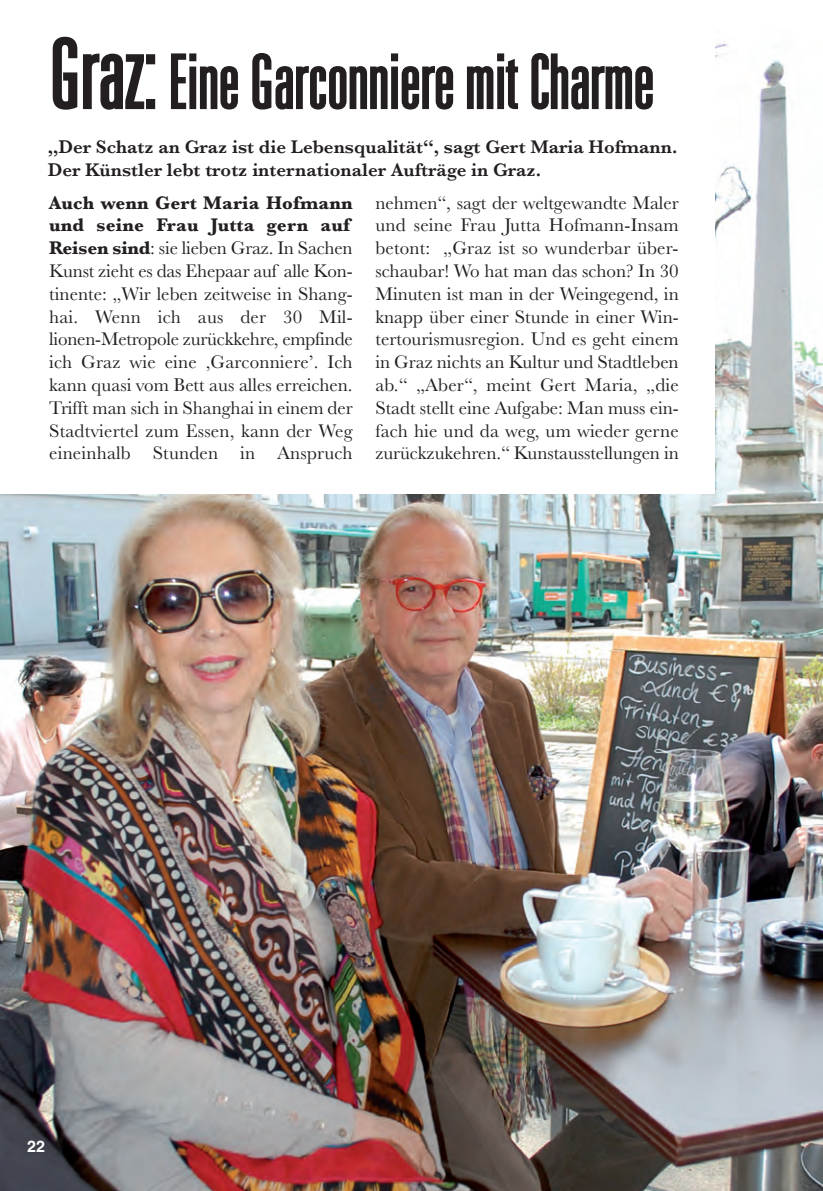
<style>
.page{position:relative;width:823px;height:1191px;background:#fff}
.page>*{position:absolute;margin:0;border:0;box-sizing:border-box;transform-origin:0 0}
.t1{font:300 ultra-condensed 74px "Univers";color:#231f20}
.t2{font:19px/22.8px "Baskerville";color:#231f20}
.t3{font:600 19px/22.8px "Baskerville";color:#231f20}
.t4{font:700 16px "Helvetica";color:#fff}
.s1{font-size:95.4px}
.s2{font-weight:700}
</style>
<div class="page">
<img style="left:0;top:41px;width:822px;height:1150px">
<div style="left:0;top:0;width:713px;height:493px;background:#fff"></div>
<h1 class="t1" style="left:49px;top:55px;width:606px"><span class="s1">Graz:</span> Eine Garconniere mit Charme</h1>
<p class="t3" style="left:48px;top:135px;width:631px">„Der Schatz an Graz ist die Lebensqualität“, sagt Gert Maria Hofmann.<br>Der Künstler lebt trotz internationaler Aufträge in Graz.</p>
<p class="t2" style="left:49px;top:191px;width:305px"><span class="s2">Auch wenn Gert Maria Hofmann und seine Frau Jutta gern auf Reisen sind</span>: sie lieben Graz. In Sachen Kunst zieht es das Ehepaar auf alle Kon&shy;tinente: „Wir leben zeitweise in Shang&shy;hai. Wenn ich aus der 30 Mil&shy;lionen-Metropole zurückkehre, empfinde ich Graz wie eine ‚Garconniere’. Ich kann quasi vom Bett aus alles erreichen.<br>Trifft man sich in Shanghai in einem der Stadtviertel zum Essen, kann der Weg eineinhalb Stunden in Anspruch</p>
<p class="t2" style="left:375px;top:191px;width:305px;text-align:justify">nehmen“, sagt der weltgewandte Maler und seine Frau Jutta Hofmann-Insam betont: „Graz ist so wunderbar über&shy;schaubar! Wo hat man das schon? In 30<br>Minuten ist man in der Weingegend, in knapp über einer Stunde in einer Win&shy;tertourismusregion. Und es geht einem in Graz nichts an Kultur und Stadtleben ab.“ „Aber“, meint Gert Maria, „die Stadt stellt eine Aufgabe: Man muss ein&shy;fach hie und da weg, um wieder gerne zurückzukehren.“ Kunstausstellungen in</p>
<p class="t4" style="left:27px;top:1137px;width:19px">22</p>
</div>
